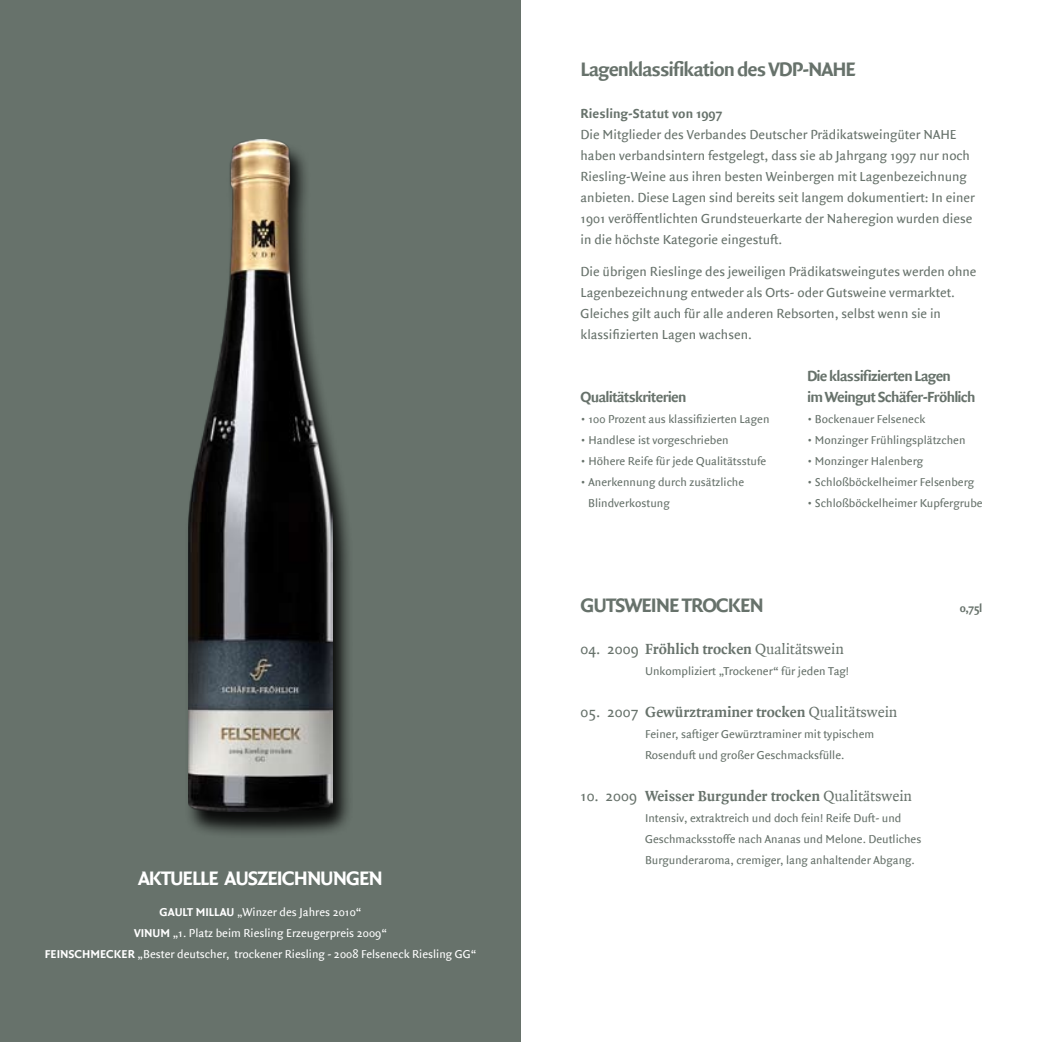
<style>
.page{position:relative;width:1042px;height:1042px;background:#fff}
.page>*{position:absolute;margin:0;border:0;box-sizing:border-box;transform-origin:0 0}
.t1{font:700 21px "Quadraat Sans";letter-spacing:-.05em;color:#67726b}
.t2{font:700 21px "Quadraat Sans";letter-spacing:-.05em;color:#fff}
.t3{font:700 15.75px "Quadraat";color:#67726b}
.t4{font:700 15.75px/21px "Quadraat Sans";letter-spacing:-.05em;color:#67726b}
.t5{font:14px/21px "Quadraat Sans";color:#67726b}
.t6{font:700 14px "Quadraat Sans";color:#67726b}
.t7{font:12.25px/21px "Quadraat Sans";color:#67726b}
.t8{font:12.25px/21px "Quadraat Sans";color:#fff;text-align:center}
.t9{font:700 12.25px "Quadraat Sans";color:#67726b}
.s1{font-weight:700}
.s2{font-family:"Quadraat Sans";font-weight:400}
.s3{font-weight:400}
</style>
<div class="page">
<div style="left:0;top:0;width:521px;height:1042px;background:#67726b"></div>
<div style="left:183px;top:141px;width:170px;height:698px;background:#000;opacity:.9"></div>
<img style="left:188px;top:139px;width:145px;height:672px">
<h1 class="t2" style="left:138px;top:866px;width:246px">AKTUELLE AUSZEICHNUNGEN</h1>
<p class="t8" style="left:45px;top:902px;width:433px"><span class="s1">GAULT MILLAU</span> „Winzer des Jahres 2010“<br><span class="s1">VINUM</span> „1. Platz beim Riesling Erzeugerpreis 2009“<br><span class="s1">FEINSCHMECKER</span> „Bester deutscher, trockener Riesling - 2008 Felseneck Riesling GG“</p>
<h1 class="t1" style="left:580px;top:58px;width:277px">Lagenklassifikation des VDP-NAHE</h1>
<p class="t6" style="left:580px;top:106px;width:144px">Riesling-Statut von 1997</p>
<p class="t5" style="left:580px;top:125px;width:396px">Die Mitglieder des Verbandes Deutscher Prädikatsweingüter NAHE haben verbandsintern festgelegt, dass sie ab Jahrgang 1997 nur noch Riesling-Weine aus ihren besten Weinbergen mit Lagenbezeichnung anbieten. Diese Lagen sind bereits seit langem dokumentiert: In einer 1901 veröffentlichten Grundsteuerkarte der Naheregion wurden diese in die höchste Kategorie eingestuft.</p>
<p class="t5" style="left:580px;top:261px;width:397px">Die übrigen Rieslinge des jeweiligen Prädikatsweingutes werden ohne Lagenbezeichnung entweder als Orts- oder Gutsweine vermarktet.<br>Gleiches gilt auch für alle anderen Rebsorten, selbst wenn sie in klassifizierten Lagen wachsen.</p>
<p class="t4" style="left:580px;top:387px;width:107px">Qualitätskriterien</p>
<p class="t7" style="left:580px;top:409px;width:190px">• 100 Prozent aus klassifizierten Lagen</p>
<p class="t7" style="left:580px;top:430px;width:150px">• Handlese ist vorgeschrieben</p>
<p class="t7" style="left:580px;top:451px;width:187px">• Höhere Reife für jede Qualitätsstufe</p>
<p class="t7" style="left:588px;top:472px;width:158px;text-indent:-8px">• Anerkennung durch zusätzliche<br>Blindverkostung</p>
<p class="t4" style="left:807px;top:366px;width:170px">Die klassifizierten Lagen<br>im Weingut Schäfer-Fröhlich</p>
<p class="t7" style="left:807px;top:409px;width:120px">• Bockenauer Felseneck</p>
<p class="t7" style="left:807px;top:430px;width:160px">• Monzinger Frühlingsplätzchen</p>
<p class="t7" style="left:807px;top:451px;width:118px">• Monzinger Halenberg</p>
<p class="t7" style="left:807px;top:472px;width:169px">• Schloßböckelheimer Felsenberg</p>
<p class="t7" style="left:807px;top:493px;width:177px">• Schloßböckelheimer Kupfergrube</p>
<h1 class="t1" style="left:580px;top:593px;width:185px">GUTSWEINE TROCKEN</h1>
<p class="t9" style="left:960px;top:601px;width:24px">0,75l</p>
<p class="t3" style="left:580px;top:640px;width:265px"><span class="s2">04. 2009</span> Fröhlich trocken <span class="s3">Qualitätswein</span></p>
<p class="t7" style="left:645px;top:661px;width:206px">Unkompliziert „Trockener“ für jeden Tag!</p>
<p class="t3" style="left:580px;top:703px;width:318px"><span class="s2">05. 2007</span> Gewürztraminer trocken <span class="s3">Qualitätswein</span></p>
<p class="t7" style="left:645px;top:724px;width:231px">Feiner, saftiger Gewürztraminer mit typischem<br>Rosenduft und großer Geschmacksfülle.</p>
<p class="t3" style="left:580px;top:787px;width:333px"><span class="s2">10. 2009</span> Weisser Burgunder trocken <span class="s3">Qualitätswein</span></p>
<p class="t7" style="left:645px;top:808px;width:278px">Intensiv, extraktreich und doch fein! Reife Duft- und<br>Geschmacksstoffe nach Ananas und Melone. Deutliches<br>Burgunderaroma, cremiger, lang anhaltender Abgang.</p>
</div>
